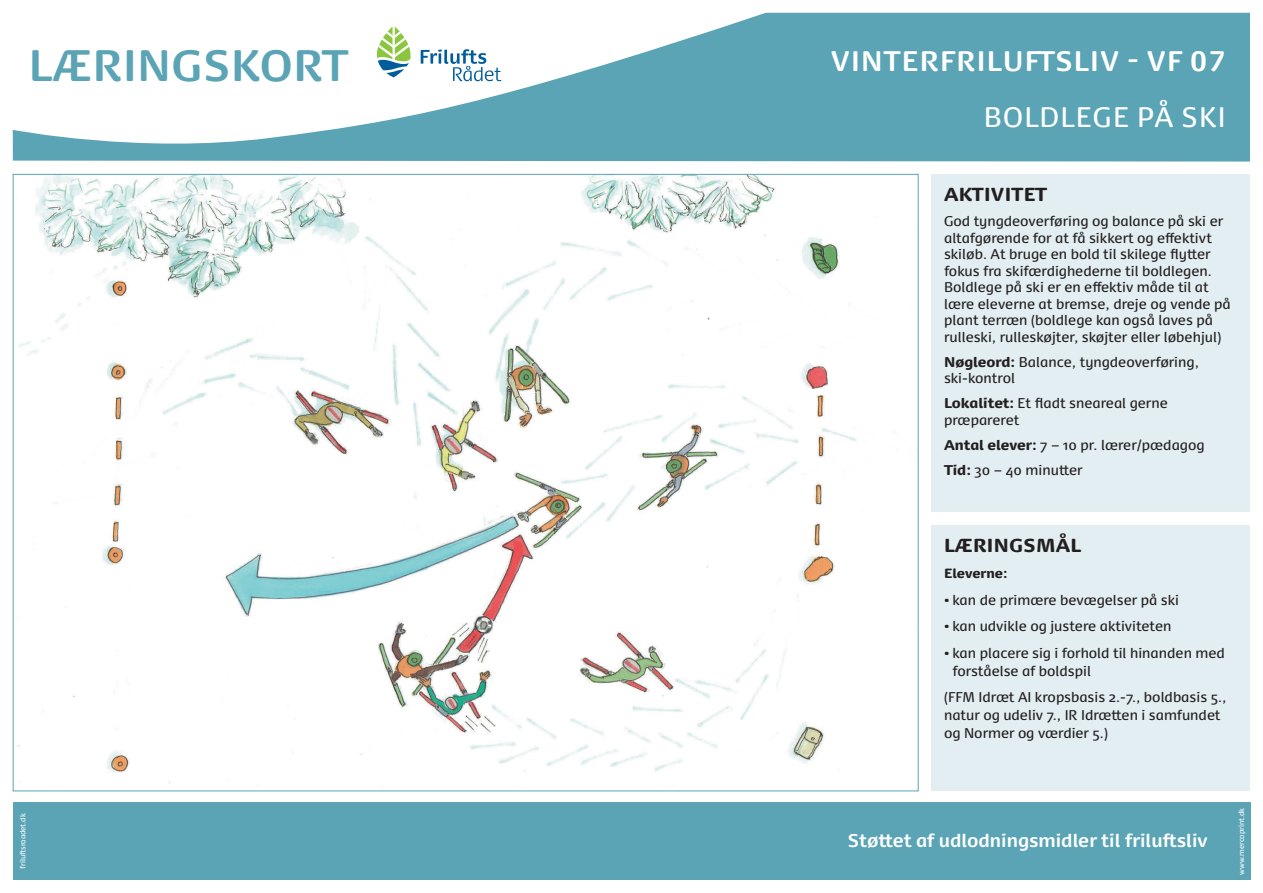
<style>
.page{position:relative;width:1263px;height:893px;background:#fff}
.page>*{position:absolute;margin:0;border:0;box-sizing:border-box;transform-origin:0 0}
.t1{font:700 42px "Dancer Pro";letter-spacing:.015em;color:#5aa4b5}
.t2{font:700 27px "Dancer Pro";letter-spacing:.045em;color:#fff}
.t3{font:27px "Dancer Pro";letter-spacing:.045em;color:#fff}
.t4{font:900 18px "Dancer Pro";letter-spacing:.015em;color:#231f20}
.t5{font:700 17.7px "Dancer Pro";color:#fff}
.t6{font:13.5px/16.5px "Dancer Pro";color:#231f20}
.t7{font:900 12.75px "Dancer Pro";color:#231f20}
.t8{font:7.2px "Dancer Pro";color:#fff}
.s1{font-weight:900}
.s2{font-weight:900;font-size:12.75px}
</style>
<div class="page">
<svg style="left:13px;top:13px;width:1237px;height:149px;fill:#5aa4b5"></svg>
<div style="left:13px;top:802px;width:1237px;height:78px;background:#5aa4b5"></div>
<img style="left:18px;top:176px;width:839px;height:610px">
<div style="left:931px;top:525px;width:319px;height:266px;background:#e2eef1"></div>
<div style="left:931px;top:174px;width:319px;height:338px;background:#e2eef1"></div>
<svg style="left:421px;top:49px;width:80px;height:32px"></svg>
<svg style="left:377px;top:26px;width:34px;height:51px"></svg>
<h1 class="t1" style="left:29px;top:36px;width:321px">LÆRINGSKORT</h1>
<p class="t2" style="left:831px;top:42px;width:396px">VINTERFRILUFTSLIV - VF 07</p>
<p class="t3" style="left:984px;top:99px;width:243px">BOLDLEGE PÅ SKI</p>
<p class="t4" style="left:944px;top:181px;width:104px">AKTIVITET</p>
<p class="t6" style="left:944px;top:212px;width:288px">God tyngdeoverføring og balance på ski er altafgørende for at få sikkert og effektivt skiløb. At bruge en bold til skilege flytter fokus fra skifærdighederne til boldlegen.<br>Boldlege på ski er en effektiv måde til at lære eleverne at bremse, dreje og vende på plant terræn (boldlege kan også laves på rulleski, rulleskøjter, skøjter eller løbehjul)</p>
<p class="t6" style="left:944px;top:353px;width:256px"><span class="s1">Nøgleord:</span> Balance, tyngdeoverføring, ski-kontrol</p>
<p class="t6" style="left:944px;top:394px;width:225px"><span class="s1">Lokalitet:</span> Et fladt sneareal gerne præpareret</p>
<p class="t6" style="left:944px;top:436px;width:262px"><span class="s1">Antal elever:</span> 7 – 10 pr. lærer/pædagog</p>
<p class="t6" style="left:944px;top:461px;width:140px"><span class="s1">Tid:</span> 30 – 40 minutter</p>
<p class="t4" style="left:944px;top:531px;width:138px">LÆRINGSMÅL</p>
<p class="t7" style="left:944px;top:564px;width:65px">Eleverne:</p>
<p class="t6" style="left:944px;top:591px;width:237px"><span class="s2">•</span> kan de primære bevægelser på ski</p>
<p class="t6" style="left:944px;top:617px;width:229px"><span class="s2">•</span> kan udvikle og justere aktiviteten</p>
<p class="t6" style="left:952px;top:643px;width:274px;line-height:18px;text-indent:-8px"><span class="s2">•</span> kan placere sig i forhold til hinanden med forståelse af boldspil</p>
<p class="t6" style="left:944px;top:688px;width:284px;line-height:18px">(FFM Idræt AI kropsbasis 2.-7., boldbasis 5., natur og udeliv 7., IR Idrætten i samfundet og Normer og værdier 5.)</p>
<p class="t8" style="left:18px;top:869px;width:57px;rotate:-90deg">friluftsraadet.dk</p>
<p class="t8" style="left:1236px;top:875px;width:68px;rotate:-90deg">www.mercoprint.dk</p>
<h3 class="t5" style="left:848px;top:828px;width:361px">Støttet af udlodningsmidler til friluftsliv</h3>
</div>
